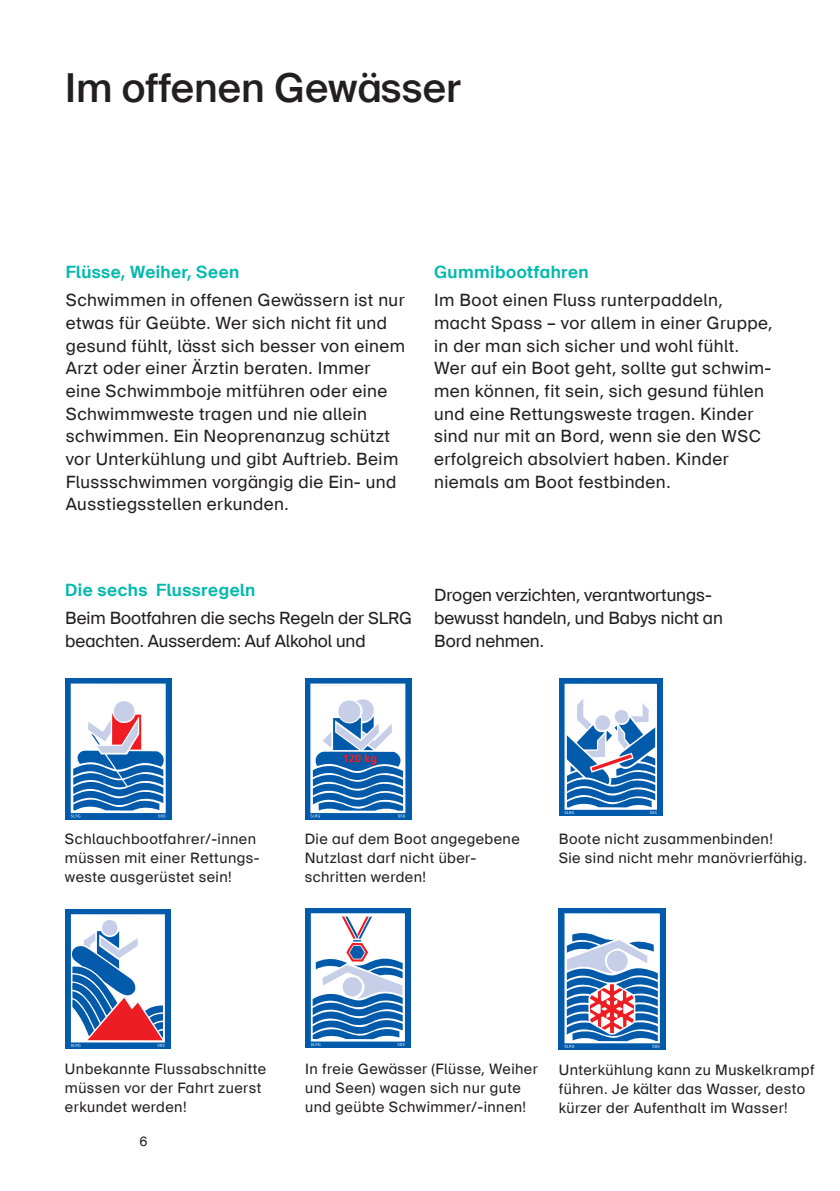
<style>
.page{position:relative;width:840px;height:1191px;background:#fff}
.page>*{position:absolute;margin:0;border:0;box-sizing:border-box;transform-origin:0 0}
.t1{font:500 40px "BFU Suisse";color:#231f20}
.t2{font:17px/22.6px "BFU Suisse";letter-spacing:.025em;color:#231f20}
.t3{font:17px/22.6px "BFU Suisse";letter-spacing:-.005em;color:#231f20}
.t4{font:700 17px "BFU Suisse";letter-spacing:.025em;color:#03b9ac}
.t5{font:14.4px/18.8px "BFU Suisse";letter-spacing:.03em;color:#231f20}
.t6{font:13px "BFU Suisse";color:#231f20}
.s1{font-size:16.6px}
.s2{font-weight:700;color:#03b9ac}
</style>
<div class="page">
<div style="left:65px;top:678px;width:107px;height:141px;background:#015aaa"></div>
<div style="left:71px;top:683px;width:95px;height:130px;border:2px solid #fff"></div>
<svg style="left:71px;top:685px;width:94px;height:132px"></svg>
<svg style="left:304px;top:678px;width:107px;height:141px;background:#216fb4"></svg>
<svg style="left:310px;top:685px;width:95px;height:132px"></svg>
<svg style="left:305px;top:907px;width:106px;height:140px;background:#1f6db4"></svg>
<svg style="left:311px;top:914px;width:93px;height:131px"></svg>
<svg style="left:558px;top:678px;width:104px;height:137px;background:#2873b7"></svg>
<svg style="left:564px;top:685px;width:92px;height:129px"></svg>
<div style="left:558px;top:907px;width:107px;height:142px;background:#015aaa"></div>
<svg style="left:564px;top:914px;width:95px;height:133px"></svg>
<svg style="left:65px;top:908px;width:106px;height:140px;background:#1e6cb3"></svg>
<svg style="left:71px;top:915px;width:93px;height:131px"></svg>
<h1 class="t1" style="left:65px;top:65px;width:397px">Im offenen Gewässer</h1>
<p class="t4" style="left:66px;top:262px;width:175px">Flüsse, Weiher, Seen</p>
<p class="t2" style="left:66px;top:289px;width:340px">Schwimmen in offenen Gewässern ist nur etwas für Geübte. Wer sich nicht fit und gesund fühlt, lässt sich besser von einem Arzt oder einer Ärztin beraten. Immer eine Schwimmboje mitführen oder eine Schwimmweste tragen und nie allein schwimmen. Ein Neoprenanzug schützt vor Unterkühlung und gibt Auftrieb. Beim Flussschwimmen vorgängig die Ein- und Ausstiegsstellen erkunden.</p>
<p class="t4" style="left:434px;top:262px;width:156px">Gummibootfahren</p>
<p class="t2" style="left:434px;top:289px;width:340px">Im Boot einen Fluss runterpaddeln, macht Spass – vor allem in einer Gruppe, in der man sich sicher und wohl fühlt.<br>Wer auf ein Boot geht, sollte gut schwim&shy;men können, fit sein, sich gesund fühlen und eine Rettungsweste tragen. Kinder sind nur mit an Bord, wenn sie den <span class="s1">WSC </span>erfolgreich absolviert haben. Kinder niemals am Boot festbinden.</p>
<p class="t3" style="left:65px;top:575px;width:348px;line-height:28.4px"><span class="s2">Die sechs Flussregeln<br></span>Beim Bootfahren die sechs Regeln der <span class="s1">SLRG</span></p>
<p class="t3" style="left:65px;top:629px;width:302px">beachten. Ausserdem: Auf Alkohol und</p>
<p class="t3" style="left:434px;top:584px;width:290px">Drogen verzichten, verantwortungs&shy;bewusst handeln, und Babys nicht an<br>Bord nehmen.</p>
<p class="t5" style="left:65px;top:829px;width:196px">Schlauchbootfahrer/-innen müssen mit einer Rettungs&shy;weste ausgerüstet sein!</p>
<p class="t5" style="left:304px;top:829px;width:216px">Die auf dem Boot angegebene<br>Nutzlast darf nicht über&shy;schritten werden!</p>
<p class="t5" style="left:558px;top:829px;width:250px">Boote nicht zusammenbinden!<br>Sie sind nicht mehr manövrierfähig.</p>
<p class="t5" style="left:65px;top:1059px;width:203px">Unbekannte Flussabschnitte müssen vor der Fahrt zuerst erkundet werden!</p>
<p class="t5" style="left:305px;top:1060px;width:234px">In freie Gewässer (Flüsse, Weiher und Seen) wagen sich nur gute und geübte Schwimmer/-innen!</p>
<p class="t5" style="left:558px;top:1060px;width:257px">Unterkühlung kann zu Muskelkrampf führen. Je kälter das Wasser, desto kürzer der Aufenthalt im Wasser!</p>
<p class="t6" style="left:139px;top:1133px;width:10px">6</p>
</div>
